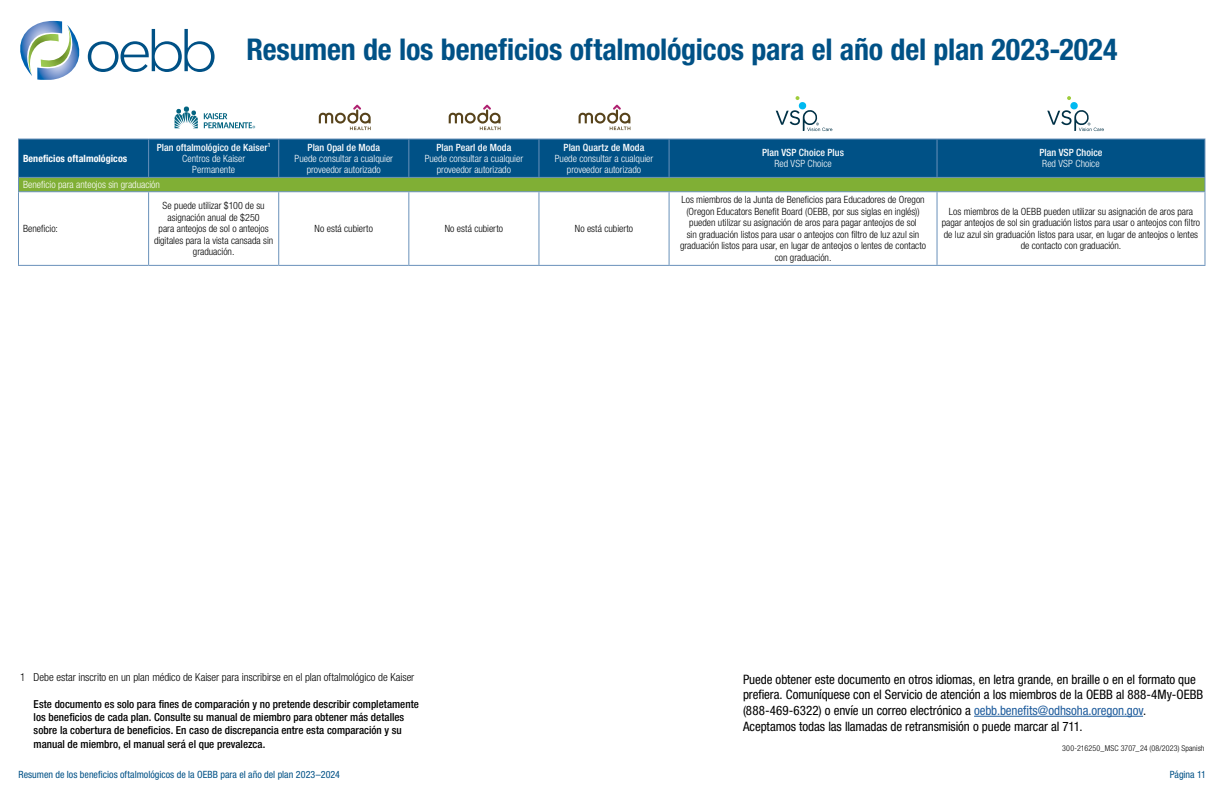
<style>
.page{position:relative;width:1224px;height:792px;background:#fff}
.page>*{position:absolute;margin:0;border:0;box-sizing:border-box;transform-origin:0 0}
.t1{font:700 condensed 30px "Helvetica Neue LT Std";letter-spacing:-.005em;color:#005186}
.Body{font:condensed 13px/15.6px "Helvetica Neue LT Std";letter-spacing:-.005em;color:#000}
.footnote{font:500 condensed 11px/13.2px "Helvetica Neue LT Std";color:#000}
.footnote-2{font:300 condensed 11px "Helvetica Neue LT Std";letter-spacing:-.005em;color:#000}
.table_center{font:300 condensed 10px/11.5px "Helvetica Neue LT Std";color:#000;text-align:center}
.column_header{font:300 condensed 10px "Helvetica Neue LT Std";color:#fff}
.column_header-2{font:500 condensed 10px "Helvetica Neue LT Std";letter-spacing:.005em;color:#fff}
.t2{font:condensed 10px "Helvetica Neue LT Std";color:#005186}
.column_header-3{font:700 condensed 10px "Helvetica Neue LT Std";letter-spacing:.005em;color:#fff}
.t3{font:300 condensed 8px "Helvetica Neue LT Std";letter-spacing:.01em;color:#000}
.s1{color:#215e9e}
</style>
<div class="page">
<hr style="left:974px;top:716px;width:169px;height:1px;background:#215e9e">
<div style="left:19px;top:140px;width:1185px;height:37px;background:#005186"></div>
<div style="left:18px;top:177px;width:1187px;height:15px;background:#80af35"></div>
<svg style="left:19px;top:192px;width:1185px;height:73px"></svg>
<svg style="left:18px;top:178px;width:1px;height:13px"></svg>
<svg style="left:1204px;top:178px;width:1px;height:13px"></svg>
<hr style="left:18px;top:191px;width:131px;height:1px;background:#6991ba">
<hr style="left:18px;top:192px;width:1px;height:73px;background:#6991ba">
<hr style="left:149px;top:191px;width:130px;height:1px;background:#6991ba">
<hr style="left:148px;top:192px;width:1px;height:73px;background:#6991ba">
<hr style="left:279px;top:191px;width:130px;height:1px;background:#6991ba">
<hr style="left:278px;top:192px;width:1px;height:73px;background:#6991ba">
<hr style="left:409px;top:191px;width:130px;height:1px;background:#6991ba">
<hr style="left:408px;top:192px;width:1px;height:73px;background:#6991ba">
<hr style="left:539px;top:191px;width:130px;height:1px;background:#6991ba">
<hr style="left:538px;top:192px;width:1px;height:73px;background:#6991ba">
<hr style="left:669px;top:191px;width:268px;height:1px;background:#6991ba">
<hr style="left:669px;top:192px;width:1px;height:73px;background:#6991ba">
<hr style="left:937px;top:191px;width:268px;height:1px;background:#6991ba">
<hr style="left:937px;top:192px;width:1px;height:73px;background:#6991ba">
<hr style="left:1204px;top:192px;width:1px;height:73px;background:#6991ba">
<hr style="left:18px;top:265px;width:131px;height:1px;background:#6991ba">
<hr style="left:149px;top:265px;width:130px;height:1px;background:#6991ba">
<hr style="left:279px;top:265px;width:130px;height:1px;background:#6991ba">
<hr style="left:409px;top:265px;width:130px;height:1px;background:#6991ba">
<hr style="left:539px;top:265px;width:130px;height:1px;background:#6991ba">
<hr style="left:669px;top:265px;width:268px;height:1px;background:#6991ba">
<hr style="left:937px;top:265px;width:268px;height:1px;background:#6991ba">
<hr style="left:18px;top:139px;width:131px;height:1px;background:#6991ba">
<hr style="left:18px;top:140px;width:1px;height:37px;background:#6991ba">
<hr style="left:149px;top:139px;width:130px;height:1px;background:#6991ba">
<hr style="left:148px;top:140px;width:1px;height:37px;background:#6991ba">
<hr style="left:279px;top:139px;width:130px;height:1px;background:#6991ba">
<hr style="left:278px;top:140px;width:1px;height:37px;background:#6991ba">
<hr style="left:409px;top:139px;width:130px;height:1px;background:#6991ba">
<hr style="left:408px;top:140px;width:1px;height:37px;background:#6991ba">
<hr style="left:539px;top:139px;width:130px;height:1px;background:#6991ba">
<hr style="left:538px;top:140px;width:1px;height:37px;background:#6991ba">
<hr style="left:669px;top:139px;width:268px;height:1px;background:#6991ba">
<hr style="left:669px;top:140px;width:1px;height:37px;background:#6991ba">
<hr style="left:937px;top:139px;width:268px;height:1px;background:#6991ba">
<hr style="left:937px;top:140px;width:1px;height:37px;background:#6991ba">
<hr style="left:1204px;top:140px;width:1px;height:37px;background:#6991ba">
<hr style="left:18px;top:177px;width:131px;height:1px;background:#6991ba">
<hr style="left:149px;top:177px;width:130px;height:1px;background:#6991ba">
<hr style="left:279px;top:177px;width:130px;height:1px;background:#6991ba">
<hr style="left:409px;top:177px;width:130px;height:1px;background:#6991ba">
<hr style="left:539px;top:177px;width:130px;height:1px;background:#6991ba">
<hr style="left:669px;top:177px;width:268px;height:1px;background:#6991ba">
<hr style="left:937px;top:177px;width:268px;height:1px;background:#6991ba">
<hr style="left:20px;top:0;width:1186px;height:1px;background:#80af35">
<svg style="left:20px;top:21px;width:195px;height:59px"></svg>
<svg style="left:175px;top:106px;width:23px;height:22px"></svg>
<svg style="left:204px;top:113px;width:51px;height:15px"></svg>
<svg style="left:319px;top:105px;width:52px;height:25px"></svg>
<svg style="left:449px;top:105px;width:52px;height:25px"></svg>
<svg style="left:579px;top:105px;width:51px;height:25px"></svg>
<svg style="left:776px;top:96px;width:56px;height:35px"></svg>
<svg style="left:1047px;top:96px;width:57px;height:35px"></svg>
<p class="t1" style="left:247px;top:31px;width:872px">Resumen de los beneficios oftalmológicos para el año del plan 2023-2024</p>
<p class="column_header-3" style="left:23px;top:152px;width:106px">Beneficios oftalmológicos</p>
<p class="column_header-2" style="left:157px;top:141px;width:115px">Plan oftalmológico de Kaiser<sup>1</sup></p>
<p class="column_header" style="left:182px;top:153px;width:65px">Centros de Kaiser</p>
<p class="column_header" style="left:192px;top:164px;width:44px">Permanente</p>
<p class="column_header-2" style="left:308px;top:141px;width:74px">Plan Opal de Moda</p>
<p class="column_header" style="left:295px;top:153px;width:100px">Puede consultar a cualquier</p>
<p class="column_header" style="left:307px;top:164px;width:76px">proveedor autorizado</p>
<p class="column_header-2" style="left:436px;top:141px;width:76px">Plan Pearl de Moda</p>
<p class="column_header" style="left:425px;top:153px;width:100px">Puede consultar a cualquier</p>
<p class="column_header" style="left:437px;top:164px;width:76px">proveedor autorizado</p>
<p class="column_header-2" style="left:564px;top:141px;width:82px">Plan Quartz de Moda</p>
<p class="column_header" style="left:555px;top:153px;width:100px">Puede consultar a cualquier</p>
<p class="column_header" style="left:567px;top:164px;width:76px">proveedor autorizado</p>
<p class="column_header-2" style="left:762px;top:147px;width:83px">Plan VSP Choice Plus</p>
<p class="column_header" style="left:774px;top:158px;width:59px">Red VSP Choice</p>
<p class="column_header-2" style="left:1039px;top:147px;width:65px">Plan VSP Choice</p>
<p class="column_header" style="left:1042px;top:158px;width:59px">Red VSP Choice</p>
<p class="column_header" style="left:23px;top:179px;width:138px">Beneficio para anteojos sin graduación</p>
<p class="table_center" style="left:23px;top:223px;width:36px">Beneficio:</p>
<p class="table_center" style="left:154px;top:200px;width:121px">Se puede utilizar $100 de su asignación anual de $250<br>para anteojos de sol o anteojos digitales para la vista cansada sin graduación.</p>
<p class="table_center" style="left:315px;top:223px;width:60px">No está cubierto</p>
<p class="table_center" style="left:445px;top:223px;width:60px">No está cubierto</p>
<p class="table_center" style="left:575px;top:223px;width:60px">No está cubierto</p>
<p class="table_center" style="left:680px;top:194px;width:248px">Los miembros de la Junta de Beneficios para Educadores de Oregon (Oregon Educators Benefit Board (OEBB, por sus siglas en inglés)) pueden utilizar su asignación de aros para pagar anteojos de sol<br>sin graduación listos para usar o anteojos con filtro de luz azul sin graduación listos para usar, en lugar de anteojos o lentes de contacto con graduación.</p>
<p class="table_center" style="left:942px;top:206px;width:260px">Los miembros de la OEBB pueden utilizar su asignación de aros para pagar anteojos de sol sin graduación listos para usar o anteojos con filtro de luz azul sin graduación listos para usar, en lugar de anteojos o lentes de contacto con graduación.</p>
<p class="footnote-2" style="left:20px;top:671px;width:396px">1 Debe estar inscrito en un plan médico de Kaiser para inscribirse en el plan oftalmológico de Kaiser</p>
<p class="footnote" style="left:34px;top:697px;width:387px">Este documento es solo para fines de comparación y no pretende describir completamente los beneficios de cada plan. Consulte su manual de miembro para obtener más detalles sobre la cobertura de beneficios. En caso de discrepancia entre esta comparación y su manual de miembro, el manual será el que prevalezca.</p>
<p class="t2" style="left:19px;top:769px;width:323px">Resumen de los beneficios oftalmológicos de la OEBB para el año del plan 2023–2024</p>
<p class="Body" style="left:743px;top:671px;width:462px">Puede obtener este documento en otros idiomas, en letra grande, en braille o en el formato que prefiera. Comuníquese con el Servicio de atención a los miembros de la OEBB al 888-4My-OEBB (888-469-6322) o envíe un correo electrónico a <span class="s1">oebb.benefits@odhsoha.oregon.gov</span>.<br>Aceptamos todas las llamadas de retransmisión o puede marcar al 711.</p>
<p class="t3" style="left:1062px;top:744px;width:144px">300-216250_MSC 3707_24 (08/2023) Spanish</p>
<p class="t2" style="left:1170px;top:768px;width:38px">Página 11</p>
</div>
